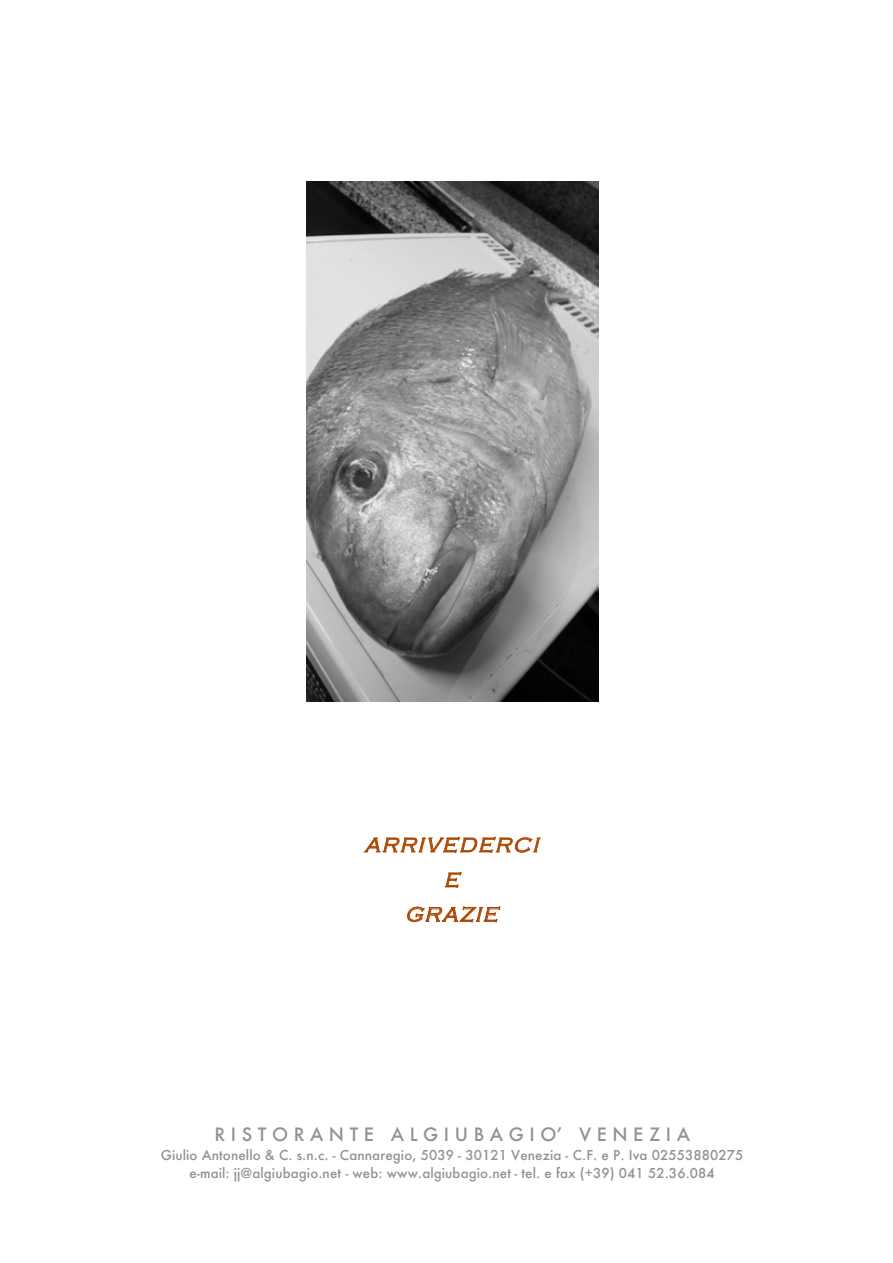
<style>
.page{position:relative;width:893px;height:1263px;background:#fff}
.page>*{position:absolute;margin:0;border:0;box-sizing:border-box;transform-origin:0 0}
.t1{font:italic 300 20.85px/34.8px "Copperplate Gothic";color:#ab4600;text-align:center}
.t2{font:500 18px "Futura";color:#929292}
.t3{font:500 13.35px/18px "Futura";letter-spacing:.01em;color:#929292;text-align:center}
</style>
<div class="page">
<img style="left:306px;top:182px;width:292px;height:519px">
<svg style="left:364px;top:836px;width:177px;height:18px"></svg>
<svg style="left:445px;top:871px;width:17px;height:17px"></svg>
<svg style="left:407px;top:906px;width:94px;height:17px"></svg>
<h1 class="t1" style="left:364px;top:828px;width:180px">ARRIVEDERCI<br>E<br>GRAZIE</h1>
<h2 class="t2" style="left:214px;top:1126px;width:477px">R I S T O R A N T E A L G I U B A G I O’ V E N E Z I A</h2>
<p class="t3" style="left:161px;top:1147px;width:584px">Giulio Antonello &amp; C. s.n.c. - Cannaregio, 5039 - 30121 Venezia - C.F. e P. Iva 02553880275 e-mail: jj@algiubagio.net - web: www.algiubagio.net - tel. e fax (+39) 041 52.36.084</p>
</div>
